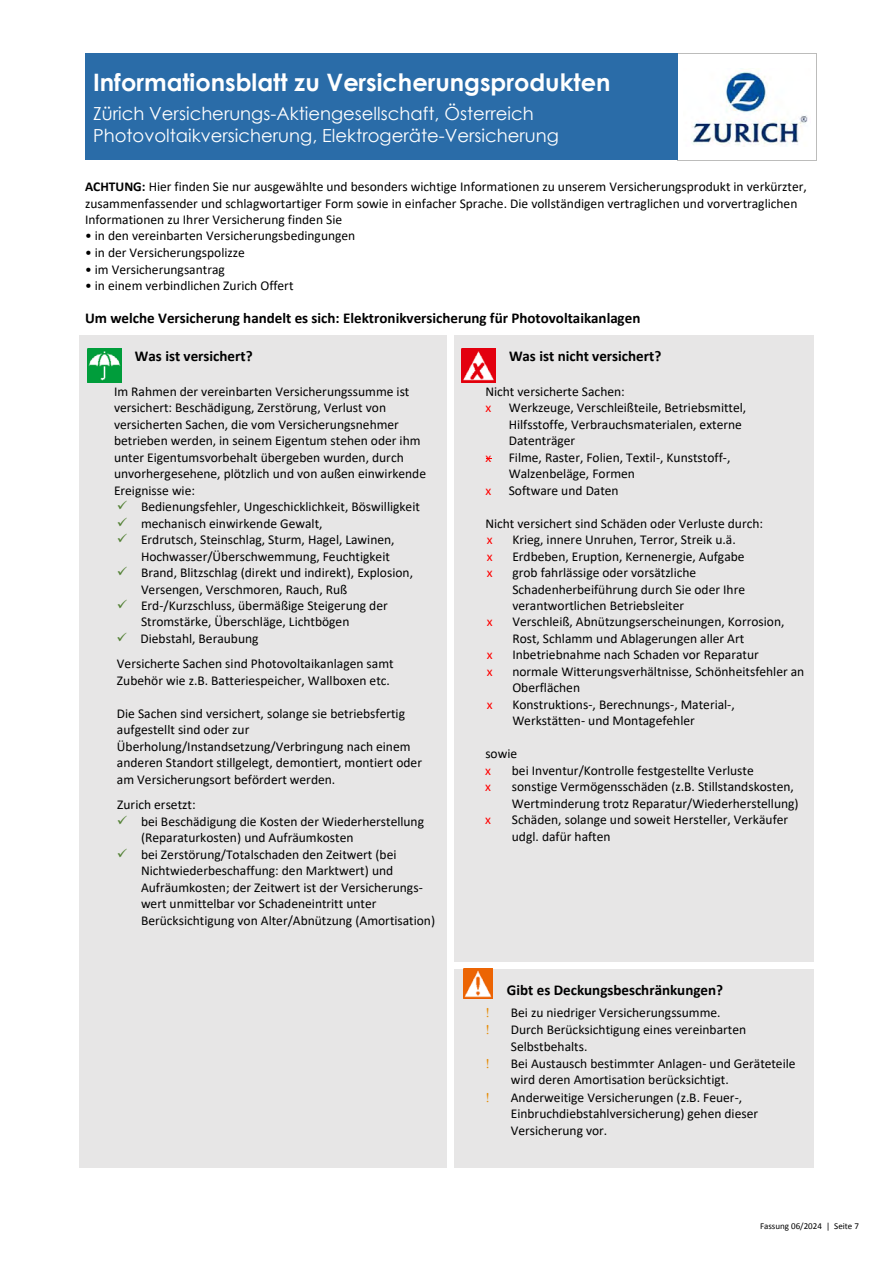
<style>
.page{position:relative;width:893px;height:1263px;background:#fff}
.page>*{position:absolute;margin:0;border:0;box-sizing:border-box;transform-origin:0 0}
.t1{font:700 24px "Century Gothic";color:#fff}
.t2{font:18px/22px "Century Gothic";color:#fff}
.t3{font:700 15px "Calibri";color:#000}
.t4{font:13.5px/16.5px "Calibri";color:#000}
.t5{font:13.5px "Calibri";color:#f00}
.t6{font:9px "Calibri";color:#000}
.s1{font-weight:700}
.s2{color:#538135}
</style>
<div class="page">
<div style="left:85px;top:54px;width:593px;height:106px;background:#2a6ca8"></div>
<hr style="left:85px;top:53px;width:593px;height:1px;background:#2a6ca8">
<hr style="left:678px;top:53px;width:138px;height:1px;background:#bcbcbb">
<hr style="left:677px;top:160px;width:139px;height:1px;background:#bcbcbb">
<hr style="left:816px;top:54px;width:1px;height:106px;background:#bcbcbb">
<img style="left:692px;top:68px;width:116px;height:79px">
<div style="left:79px;top:335px;width:368px;height:833px;background:#e7e6e6"></div>
<div style="left:454px;top:335px;width:360px;height:627px;background:#e7e6e6"></div>
<div style="left:454px;top:969px;width:360px;height:199px;background:#e7e6e6"></div>
<img style="left:461px;top:348px;width:34px;height:34px">
<img style="left:87px;top:348px;width:34px;height:34px">
<img style="left:463px;top:969px;width:30px;height:29px">
<h1 class="t1" style="left:93px;top:64px;width:519px">Informationsblatt zu Versicherungsprodukten</h1>
<h2 class="t2" style="left:93px;top:103px;width:467px">Zürich Versicherungs-Aktiengesellschaft, Österreich<br>Photovoltaikversicherung, Elektrogeräte-Versicherung</h2>
<p class="t4" style="left:85px;top:178px;width:723px"><span class="s1">ACHTUNG:</span> Hier finden Sie nur ausgewählte und besonders wichtige Informationen zu unserem Versicherungsprodukt in verkürzter, zusammenfassender und schlagwortartiger Form sowie in einfacher Sprache. Die vollständigen vertraglichen und vorvertraglichen<br>Informationen zu Ihrer Versicherung finden Sie</p>
<p class="t4" style="left:85px;top:227px;width:272px">• in den vereinbarten Versicherungsbedingungen</p>
<p class="t4" style="left:85px;top:244px;width:161px">• in der Versicherungspolizze</p>
<p class="t4" style="left:85px;top:260px;width:141px">• im Versicherungsantrag</p>
<p class="t4" style="left:85px;top:277px;width:210px">• in einem verbindlichen Zurich Offert</p>
<p class="t3" style="left:85px;top:307px;width:557px">Um welche Versicherung handelt es sich: Elektronikversicherung für Photovoltaikanlagen</p>
<p class="t3" style="left:135px;top:345px;width:119px">Was ist versichert?</p>
<p class="t4" style="left:114px;top:383px;width:314px">Im Rahmen der vereinbarten Versicherungssumme ist versichert: Beschädigung, Zerstörung, Verlust von versicherten Sachen, die vom Versicherungsnehmer betrieben werden, in seinem Eigentum stehen oder ihm unter Eigentumsvorbehalt übergeben wurden, durch unvorhergesehene, plötzlich und von außen einwirkende Ereignisse wie:</p>
<p class="t4" style="left:117px;top:498px;width:305px"><span class="s2">✓</span> Bedienungsfehler, Ungeschicklichkeit, Böswilligkeit</p>
<p class="t4" style="left:117px;top:514px;width:207px"><span class="s2">✓</span> mechanisch einwirkende Gewalt,</p>
<p class="t4" style="left:141px;top:531px;width:255px;text-indent:-24px"><span class="s2">✓</span> Erdrutsch, Steinschlag, Sturm, Hagel, Lawinen,<br>Hochwasser/Überschwemmung, Feuchtigkeit</p>
<p class="t4" style="left:141px;top:564px;width:274px;text-indent:-24px"><span class="s2">✓</span> Brand, Blitzschlag (direkt und indirekt), Explosion,<br>Versengen, Verschmoren, Rauch, Ruß</p>
<p class="t4" style="left:141px;top:597px;width:248px;text-indent:-24px"><span class="s2">✓</span> Erd-/Kurzschluss, übermäßige Steigerung der<br>Stromstärke, Überschläge, Lichtbögen</p>
<p class="t4" style="left:117px;top:625px;width:279px;line-height:25.5px"><span class="s2">✓</span> Diebstahl, Beraubung<br>Versicherte Sachen sind Photovoltaikanlagen samt</p>
<p class="t4" style="left:117px;top:672px;width:274px">Zubehör wie z.B. Batteriespeicher, Wallboxen etc.</p>
<p class="t4" style="left:117px;top:705px;width:307px">Die Sachen sind versichert, solange sie betriebsfertig aufgestellt sind oder zur Überholung/Instandsetzung/Verbringung nach einem anderen Standort stillgelegt, demontiert, montiert oder am Versicherungsort befördert werden.</p>
<p class="t4" style="left:117px;top:796px;width:80px">Zurich ersetzt:</p>
<p class="t4" style="left:141px;top:813px;width:285px;text-indent:-24px"><span class="s2">✓</span> bei Beschädigung die Kosten der Wiederherstellung (Reparaturkosten) und Aufräumkosten</p>
<p class="t4" style="left:141px;top:846px;width:296px;text-indent:-24px"><span class="s2">✓</span> bei Zerstörung/Totalschaden den Zeitwert (bei Nichtwiederbeschaffung: den Marktwert) und Aufräumkosten; der Zeitwert ist der Versicherungs&shy;wert unmittelbar vor Schadeneintritt unter Berücksichtigung von Alter/Abnützung (Amortisation)</p>
<p class="t3" style="left:509px;top:345px;width:154px">Was ist nicht versichert?</p>
<p class="t4" style="left:485px;top:383px;width:141px">Nicht versicherte Sachen:</p>
<p class="t5" style="left:486px;top:398px;width:7px">x</p>
<p class="t4" style="left:509px;top:399px;width:239px">Werkzeuge, Verschleißteile, Betriebsmittel,<br>Hilfsstoffe, Verbrauchsmaterialen, externe<br>Datenträger</p>
<p class="t5" style="left:486px;top:448px;width:7px">x</p>
<p class="t4" style="left:509px;top:449px;width:223px">Filme, Raster, Folien, Textil-, Kunststoff-,<br>Walzenbeläge, Formen</p>
<p class="t5" style="left:486px;top:481px;width:7px">x</p>
<p class="t4" style="left:509px;top:481px;width:111px">Software und Daten</p>
<p class="t4" style="left:485px;top:514px;width:279px">Nicht versichert sind Schäden oder Verluste durch:</p>
<p class="t5" style="left:487px;top:530px;width:7px">x</p>
<p class="t4" style="left:512px;top:531px;width:225px">Krieg, innere Unruhen, Terror, Streik u.ä.</p>
<p class="t5" style="left:487px;top:547px;width:7px">x</p>
<p class="t4" style="left:512px;top:547px;width:234px">Erdbeben, Eruption, Kernenergie, Aufgabe</p>
<p class="t5" style="left:487px;top:563px;width:7px">x</p>
<p class="t4" style="left:512px;top:564px;width:234px">grob fahrlässige oder vorsätzliche<br>Schadenherbeiführung durch Sie oder Ihre verantwortlichen Betriebsleiter</p>
<p class="t5" style="left:487px;top:613px;width:7px">x</p>
<p class="t4" style="left:512px;top:613px;width:274px">Verschleiß, Abnützungserscheinungen, Korrosion,<br>Rost, Schlamm und Ablagerungen aller Art</p>
<p class="t5" style="left:487px;top:645px;width:7px">x</p>
<p class="t4" style="left:512px;top:646px;width:248px">Inbetriebnahme nach Schaden vor Reparatur</p>
<p class="t5" style="left:487px;top:662px;width:7px">x</p>
<p class="t4" style="left:512px;top:663px;width:293px">normale Witterungsverhältnisse, Schönheitsfehler an<br>Oberflächen</p>
<p class="t5" style="left:487px;top:695px;width:7px">x</p>
<p class="t4" style="left:512px;top:696px;width:224px">Konstruktions-, Berechnungs-, Material-,<br>Werkstätten- und Montagefehler</p>
<p class="t4" style="left:485px;top:745px;width:33px">sowie</p>
<p class="t5" style="left:485px;top:761px;width:7px">x</p>
<p class="t4" style="left:512px;top:762px;width:243px">bei Inventur/Kontrolle festgestellte Verluste</p>
<p class="t5" style="left:485px;top:777px;width:7px">x</p>
<p class="t4" style="left:512px;top:778px;width:288px">sonstige Vermögensschäden (z.B. Stillstandskosten,<br>Wertminderung trotz Reparatur/Wiederherstellung)</p>
<p class="t5" style="left:485px;top:810px;width:7px">x</p>
<p class="t4" style="left:512px;top:811px;width:278px">Schäden, solange und soweit Hersteller, Verkäufer udgl. dafür haften</p>
<p class="t3" style="left:507px;top:979px;width:218px">Gibt es Deckungsbeschränkungen?</p>
<p class="t4" style="left:511px;top:1004px;width:286px">Bei zu niedriger Versicherungssumme.<br>Durch Berücksichtigung eines vereinbarten Selbstbehalts.<br>Bei Austausch bestimmter Anlagen- und Geräteteile wird deren Amortisation berücksichtigt.<br>Anderweitige Versicherungen (z.B. Feuer-, Einbruchdiebstahlversicherung) gehen dieser Versicherung vor.</p>
<p class="t6" style="left:760px;top:1220px;width:100px">Fassung 06/2024 | Seite 7</p>
</div>
